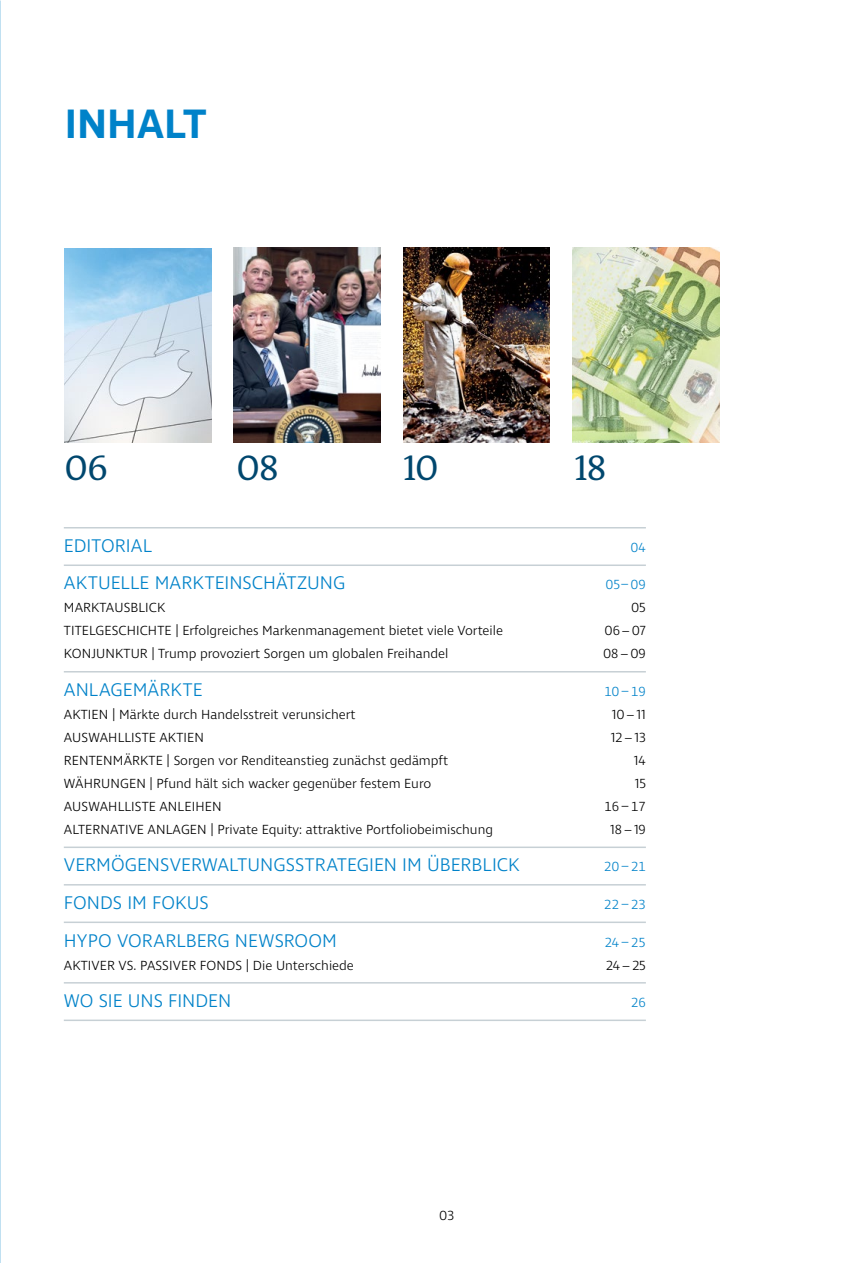
<style>
.page{position:relative;width:851px;height:1263px;background:#fff}
.page>*{position:absolute;margin:0;border:0;box-sizing:border-box;transform-origin:0 0}
.t1{font:600 42px "Ingra";color:#0082c9}
.t2{font:36px "The Antiqua B W5 Plain";letter-spacing:-.025em;color:#00476e}
.t3{font:300 18.75px "Ingra";letter-spacing:.005em;color:#0082c9}
.t4{font:300 13.5px "Ingra";color:#000}
.t5{font:300 13.5px "Ingra";color:#0082c9}
</style>
<div class="page">
<img style="left:65px;top:248px;width:146px;height:195px">
<img style="left:234px;top:248px;width:146px;height:195px">
<img style="left:403px;top:248px;width:147px;height:195px">
<img style="left:572px;top:248px;width:147px;height:195px">
<hr style="left:64px;top:527px;width:581px;height:1px;background:#c7d0d5">
<hr style="left:64px;top:564px;width:581px;height:2px;background:#c7d0d5">
<hr style="left:64px;top:671px;width:581px;height:1px;background:#c7d0d5">
<hr style="left:64px;top:846px;width:581px;height:2px;background:#c7d0d5">
<hr style="left:64px;top:884px;width:581px;height:1px;background:#c7d0d5">
<hr style="left:64px;top:921px;width:581px;height:2px;background:#c7d0d5">
<hr style="left:64px;top:982px;width:581px;height:1px;background:#c7d0d5">
<hr style="left:64px;top:1019px;width:581px;height:2px;background:#c7d0d5">
<h1 class="t1" style="left:65px;top:98px;width:143px">INHALT</h1>
<h2 class="t2" style="left:65px;top:445px;width:45px">06</h2>
<h2 class="t2" style="left:236px;top:445px;width:44px">08</h2>
<h2 class="t2" style="left:403px;top:445px;width:37px">10</h2>
<h2 class="t2" style="left:574px;top:445px;width:34px">18</h2>
<h3 class="t3" style="left:64px;top:534px;width:89px">EDITORIAL</h3>
<p class="t5" style="left:630px;top:539px;width:17px">04</p>
<h3 class="t3" style="left:64px;top:571px;width:283px">AKTUELLE MARKTEINSCHÄTZUNG</h3>
<p class="t5" style="left:606px;top:576px;width:41px">05–09</p>
<p class="t4" style="left:64px;top:599px;width:103px">MARKTAUSBLICK</p>
<p class="t4" style="left:631px;top:599px;width:16px">05</p>
<p class="t4" style="left:64px;top:622px;width:440px">TITELGESCHICHTE | Erfolgreiches Markenmanagement bietet viele Vorteile</p>
<p class="t4" style="left:604px;top:622px;width:43px">06–07</p>
<p class="t4" style="left:64px;top:645px;width:386px">KONJUNKTUR | Trump provoziert Sorgen um globalen Freihandel</p>
<p class="t4" style="left:603px;top:645px;width:44px">08–09</p>
<h3 class="t3" style="left:64px;top:678px;width:140px">ANLAGEMÄRKTE</h3>
<p class="t5" style="left:604px;top:683px;width:43px">10–19</p>
<p class="t4" style="left:64px;top:706px;width:293px">AKTIEN | Märkte durch Handelsstreit verunsichert</p>
<p class="t4" style="left:611px;top:706px;width:36px">10–11</p>
<p class="t4" style="left:64px;top:729px;width:141px">AUSWAHLLISTE AKTIEN</p>
<p class="t4" style="left:610px;top:729px;width:37px">12–13</p>
<p class="t4" style="left:64px;top:752px;width:385px">RENTENMÄRKTE | Sorgen vor Renditeanstieg zunächst gedämpft</p>
<p class="t4" style="left:633px;top:752px;width:13px">14</p>
<p class="t4" style="left:64px;top:775px;width:369px">WÄHRUNGEN | Pfund hält sich wacker gegenüber festem Euro</p>
<p class="t4" style="left:634px;top:775px;width:13px">15</p>
<p class="t4" style="left:64px;top:798px;width:159px">AUSWAHLLISTE ANLEIHEN</p>
<p class="t4" style="left:604px;top:798px;width:43px">16–17</p>
<p class="t4" style="left:64px;top:821px;width:430px">ALTERNATIVE ANLAGEN | Private Equity: attraktive Portfoliobeimischung</p>
<p class="t4" style="left:610px;top:821px;width:37px">18–19</p>
<h3 class="t3" style="left:64px;top:853px;width:457px">VERMÖGENSVERWALTUNGSSTRATEGIEN IM ÜBERBLICK</h3>
<p class="t5" style="left:604px;top:858px;width:43px">20–21</p>
<h3 class="t3" style="left:64px;top:891px;width:146px">FONDS IM FOKUS</h3>
<p class="t5" style="left:604px;top:896px;width:43px">22–23</p>
<h3 class="t3" style="left:64px;top:928px;width:274px">HYPO VORARLBERG NEWSROOM</h3>
<p class="t5" style="left:604px;top:933px;width:43px">24–25</p>
<p class="t4" style="left:64px;top:956px;width:291px">AKTIVER VS. PASSIVER FONDS | Die Unterschiede</p>
<p class="t4" style="left:606px;top:956px;width:41px">24–25</p>
<h3 class="t3" style="left:64px;top:989px;width:169px">WO SIE UNS FINDEN</h3>
<p class="t5" style="left:631px;top:994px;width:16px">26</p>
<p class="t4" style="left:439px;top:1207px;width:16px">03</p>
</div>
